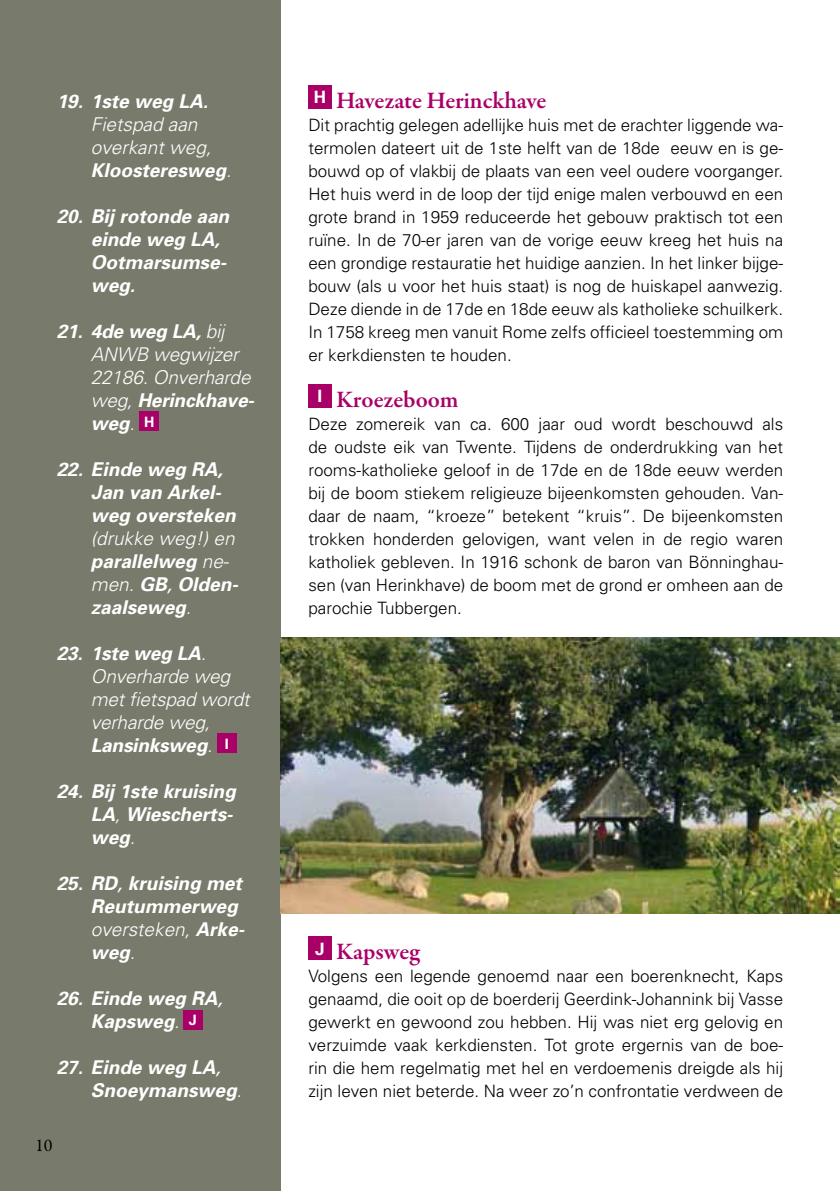
<style>
.page{position:relative;width:840px;height:1191px;background:#fff}
.page>*{position:absolute;margin:0;border:0;box-sizing:border-box;transform-origin:0 0}
.t1{font:600 24px "Garamond Premr Pro";letter-spacing:-.005em;color:#a90068}
.t2{font:italic 700 19px/23px "Univers";color:#fff}
.t3{font:italic 300 19px/23px "Univers";letter-spacing:-.01em;color:#fff}
.t4{font:18px "Garamond Premr Pro";color:#000}
.t5{font:300 17px/23px "Univers";color:#000;text-align:justify}
.s1{font-weight:700}
.s2{font-weight:300}
.s3{font-weight:400}
</style>
<div class="page">
<div style="left:0;top:0;width:280px;height:1191px;background:#787b6b"></div>
<div style="left:139px;top:412px;width:20px;height:19px;background:#a90068"></div>
<div style="left:217px;top:734px;width:19px;height:19px;background:#a90068"></div>
<div style="left:183px;top:1010px;width:19px;height:19px;background:#a90068"></div>
<div style="left:308px;top:85px;width:23px;height:23px;background:#a90068"></div>
<div style="left:308px;top:384px;width:23px;height:23px;background:#a90068"></div>
<div style="left:308px;top:936px;width:23px;height:23px;background:#a90068"></div>
<img style="left:280px;top:637px;width:559px;height:276px">
<p class="t2" style="left:57px;top:90px;width:153px">19. 1ste weg LA.</p>
<p class="t3" style="left:91px;top:113px;width:142px">Fietspad aan overkant weg,<br><span class="s1">Kloosteresweg</span>.</p>
<p class="t2" style="left:91px;top:205px;width:140px;text-indent:-34px">20. Bij rotonde aan einde weg LA,<br>Ootmarsumse&shy;weg.</p>
<p class="t3" style="left:91px;top:320px;width:165px;text-indent:-34px"><span class="s1">21. 4de weg LA,</span> bij<br>ANWB wegwijzer<br>22186. Onverharde weg, <span class="s1">Herinckhave&shy;weg</span>. <sup>H</sup></p>
<p class="t2" style="left:91px;top:458px;width:146px;text-indent:-34px">22. Einde weg RA,<br>Jan van Arkel&shy;weg oversteken</p>
<p class="t2" style="left:91px;top:527px;width:149px"><span class="s2">(drukke weg!) en </span>parallelweg <span class="s2">ne&shy;men.</span> GB<span class="s3">,</span> Olden&shy;zaalseweg<span class="s2">.</span></p>
<p class="t3" style="left:91px;top:642px;width:160px;text-indent:-34px"><span class="s1">23. 1ste weg LA</span>.<br>Onverharde weg met fietspad wordt verharde weg,<br><span class="s1">Lansinksweg</span>. <sup>I</sup></p>
<p class="t2" style="left:91px;top:780px;width:146px;text-indent:-34px">24. Bij 1ste kruising<br>LA<span class="s2">,</span> Wiescherts&shy;weg<span class="s2">.</span></p>
<p class="t2" style="left:91px;top:872px;width:155px;text-indent:-34px">25. RD<span class="s3">,</span> kruising met<br>Reutummerweg <span class="s2">oversteken,</span> Arke&shy;weg<span class="s2">.</span></p>
<p class="t2" style="left:57px;top:987px;width:167px;text-align:center">26. Einde weg RA<span class="s3">,<br></span>Kapsweg<span class="s2">.</span> <sup>J</sup></p>
<p class="t2" style="left:91px;top:1056px;width:152px;text-indent:-34px">27. Einde weg LA<span class="s3">,<br></span>Snoeymansweg<span class="s2">.</span></p>
<p class="t4" style="left:35px;top:1134px;width:19px">10</p>
<h1 class="t1" style="left:313px;top:86px;width:234px"><sup>H</sup> Havezate Herinckhave</h1>
<p class="t5" style="left:308px;top:114px;width:476px">Dit prachtig gelegen adellijke huis met de erachter liggende wa&shy;termolen dateert uit de 1ste helft van de 18de eeuw en is ge&shy;bouwd op of vlakbij de plaats van een veel oudere voorganger.<br>Het huis werd in de loop der tijd enige malen verbouwd en een grote brand in 1959 reduceerde het gebouw praktisch tot een ruïne. In de 70-er jaren van de vorige eeuw kreeg het huis na een grondige restauratie het huidige aanzien. In het linker bijge&shy;bouw (als u voor het huis staat) is nog de huiskapel aanwezig.<br>Deze diende in de 17de en 18de eeuw als katholieke schuilkerk.<br>In 1758 kreeg men vanuit Rome zelfs officieel toestemming om er kerkdiensten te houden.</p>
<h1 class="t1" style="left:317px;top:385px;width:142px"><sup>I</sup> Kroezeboom</h1>
<p class="t5" style="left:308px;top:413px;width:476px">Deze zomereik van ca. 600 jaar oud wordt beschouwd als de oudste eik van Twente. Tijdens de onderdrukking van het rooms-katholieke geloof in de 17de en de 18de eeuw werden bij de boom stiekem religieuze bijeenkomsten gehouden. Van&shy;daar de naam, “kroeze” betekent “kruis”. De bijeenkomsten trokken honderden gelovigen, want velen in de regio waren katholiek gebleven. In 1916 schonk de baron van Bönninghau&shy;sen (van Herinkhave) de boom met de grond er omheen aan de parochie Tubbergen.</p>
<h1 class="t1" style="left:315px;top:937px;width:106px"><sup>J</sup> Kapsweg</h1>
<p class="t5" style="left:308px;top:965px;width:476px">Volgens een legende genoemd naar een boerenknecht, Kaps genaamd, die ooit op de boerderij Geerdink-Johannink bij Vasse gewerkt en gewoond zou hebben. Hij was niet erg gelovig en verzuimde vaak kerkdiensten. Tot grote ergernis van de boe&shy;rin die hem regelmatig met hel en verdoemenis dreigde als hij zijn leven niet beterde. Na weer zo’n confrontatie verdween de</p>
</div>
